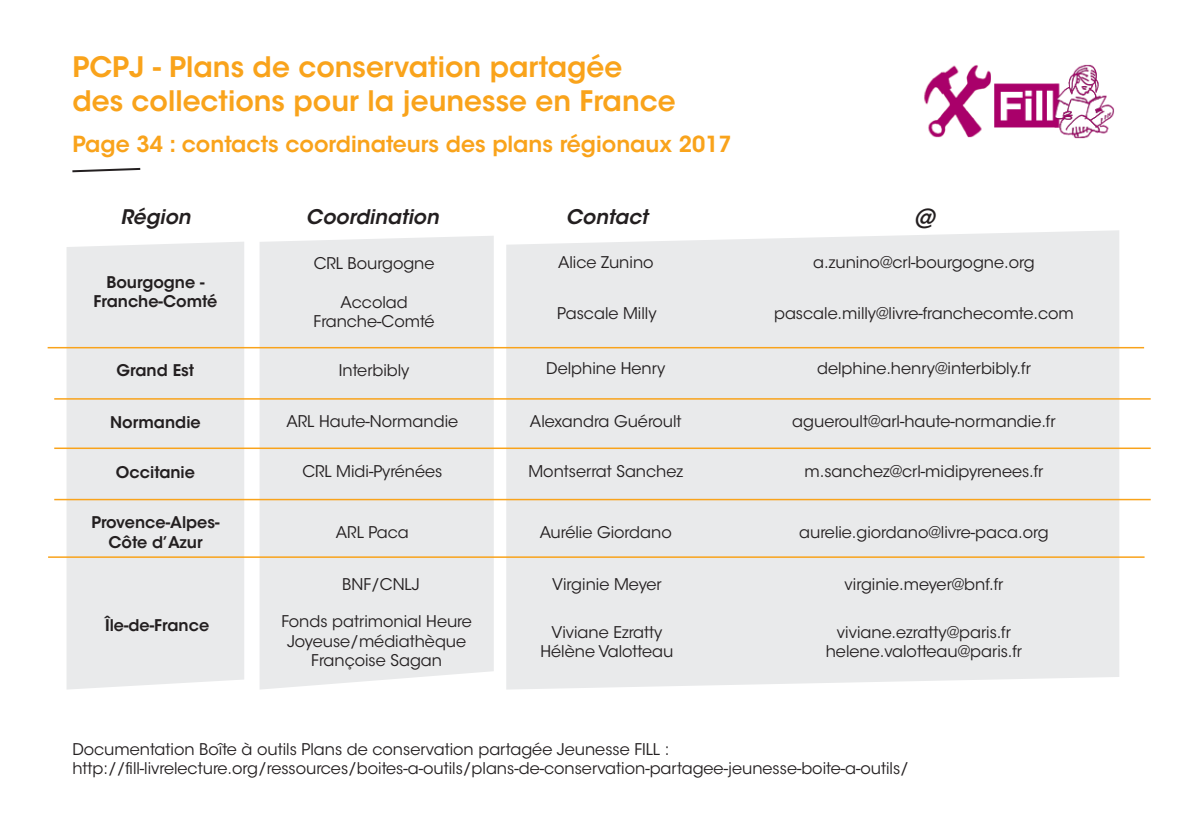
<style>
.page{position:relative;width:1191px;height:840px;background:#fff}
.page>*{position:absolute;margin:0;border:0;box-sizing:border-box;transform-origin:0 0}
.t1{font:600 28px "ITC Avant Garde Std";color:#f9a31b}
.t2{font:italic 600 26px "ITC Avant Garde Std";color:#231f20}
.t3{font:600 22px "ITC Avant Garde Std";color:#f9a31b}
.t4{font:italic 600 20px "ITC Avant Garde Std";color:#231f20}
.t5{font:16px/19.2px "ITC Avant Garde Std";color:#231f20;text-align:center}
.t6{font:600 16px "ITC Avant Garde Std";color:#231f20}
</style>
<div class="page">
<svg style="left:72px;top:167px;width:69px;height:6px"></svg>
<div style="left:67px;top:242px;width:177px;height:447px;background:#e9eaeb"></div>
<div style="left:259px;top:236px;width:235px;height:453px;background:#e9eaeb"></div>
<div style="left:506px;top:230px;width:613px;height:459px;background:#e9eaeb"></div>
<hr style="left:48px;top:347px;width:1096px;height:1px;background:#f9a31b">
<hr style="left:54px;top:398px;width:1096px;height:1px;background:#f9a31b">
<hr style="left:54px;top:447px;width:1096px;height:2px;background:#f9a31b">
<hr style="left:54px;top:498px;width:1096px;height:2px;background:#f9a31b">
<hr style="left:48px;top:556px;width:1096px;height:1px;background:#f9a31b">
<img style="left:924px;top:64px;width:191px;height:75px">
<p class="t1" style="left:72px;top:49px;width:551px">PCPJ - Plans de conservation partagée</p>
<p class="t1" style="left:72px;top:83px;width:605px">des collections pour la jeunesse en France</p>
<p class="t3" style="left:72px;top:130px;width:661px">Page 34 : contacts coordinateurs des plans régionaux 2017</p>
<p class="t4" style="left:120px;top:204px;width:72px">Région</p>
<p class="t4" style="left:306px;top:204px;width:134px">Coordination</p>
<p class="t4" style="left:566px;top:204px;width:84px">Contact</p>
<p class="t5" style="left:558px;top:252px;width:97px">Alice Zunino</p>
<p class="t5" style="left:557px;top:303px;width:101px">Pascale Milly</p>
<p class="t5" style="left:314px;top:254px;width:122px">CRL Bourgogne</p>
<p class="t5" style="left:340px;top:293px;width:69px">Accolad</p>
<p class="t5" style="left:313px;top:312px;width:123px">Franche-Comté</p>
<p class="t6" style="left:106px;top:271px;width:100px">Bourgogne -</p>
<p class="t6" style="left:94px;top:291px;width:125px">Franche-Comté</p>
<p class="t6" style="left:117px;top:360px;width:79px">Grand Est</p>
<p class="t6" style="left:110px;top:412px;width:92px">Normandie</p>
<p class="t6" style="left:116px;top:461px;width:81px">Occitanie</p>
<p class="t6" style="left:91px;top:512px;width:130px">Provence-Alpes-</p>
<p class="t6" style="left:108px;top:531px;width:96px">Côte d’Azur</p>
<p class="t5" style="left:339px;top:361px;width:72px">Interbibly</p>
<p class="t5" style="left:286px;top:412px;width:173px">ARL Haute-Normandie</p>
<p class="t5" style="left:546px;top:359px;width:121px">Delphine Henry</p>
<p class="t5" style="left:530px;top:412px;width:153px">Alexandra Guéroult</p>
<p class="t5" style="left:302px;top:461px;width:142px">CRL Midi-Pyrénées</p>
<p class="t5" style="left:528px;top:461px;width:156px">Montserrat Sanchez</p>
<p class="t5" style="left:336px;top:523px;width:75px">ARL Paca</p>
<p class="t5" style="left:540px;top:522px;width:133px">Aurélie Giordano</p>
<p class="t6" style="left:105px;top:615px;width:106px">Île-de-France</p>
<p class="t5" style="left:342px;top:575px;width:79px">BNF/CNLJ</p>
<p class="t5" style="left:281px;top:612px;width:192px">Fonds patrimonial Heure<br>Joyeuse/médiathèque<br>Françoise Sagan</p>
<p class="t5" style="left:552px;top:575px;width:111px">Virginie Meyer</p>
<p class="t5" style="left:551px;top:622px;width:113px">Viviane Ezratty</p>
<p class="t5" style="left:540px;top:641px;width:134px">Hélène Valotteau</p>
<p class="t2" style="left:914px;top:202px;width:21px">@</p>
<p class="t5" style="left:813px;top:252px;width:223px">a.zunino@crl-bourgogne.org</p>
<p class="t5" style="left:774px;top:303px;width:301px">pascale.milly@livre-franchecomte.com</p>
<p class="t5" style="left:817px;top:359px;width:215px">delphine.henry@interbibly.fr</p>
<p class="t5" style="left:792px;top:412px;width:265px">agueroult@arl-haute-normandie.fr</p>
<p class="t5" style="left:804px;top:461px;width:240px">m.sanchez@crl-midipyrenees.fr</p>
<p class="t5" style="left:799px;top:522px;width:251px">aurelie.giordano@livre-paca.org</p>
<p class="t5" style="left:844px;top:575px;width:160px">virginie.meyer@bnf.fr</p>
<p class="t5" style="left:837px;top:622px;width:175px">viviane.ezratty@paris.fr</p>
<p class="t5" style="left:825px;top:641px;width:198px">helene.valotteau@paris.fr</p>
<p class="t5" style="left:72px;top:739px;width:598px">Documentation Boîte à outils Plans de conservation partagée Jeunesse FILL :</p>
<p class="t5" style="left:72px;top:758px;width:838px">http://fill-livrelecture.org/ressources/boites-a-outils/plans-de-conservation-partagee-jeunesse-boite-a-outils/</p>
</div>
